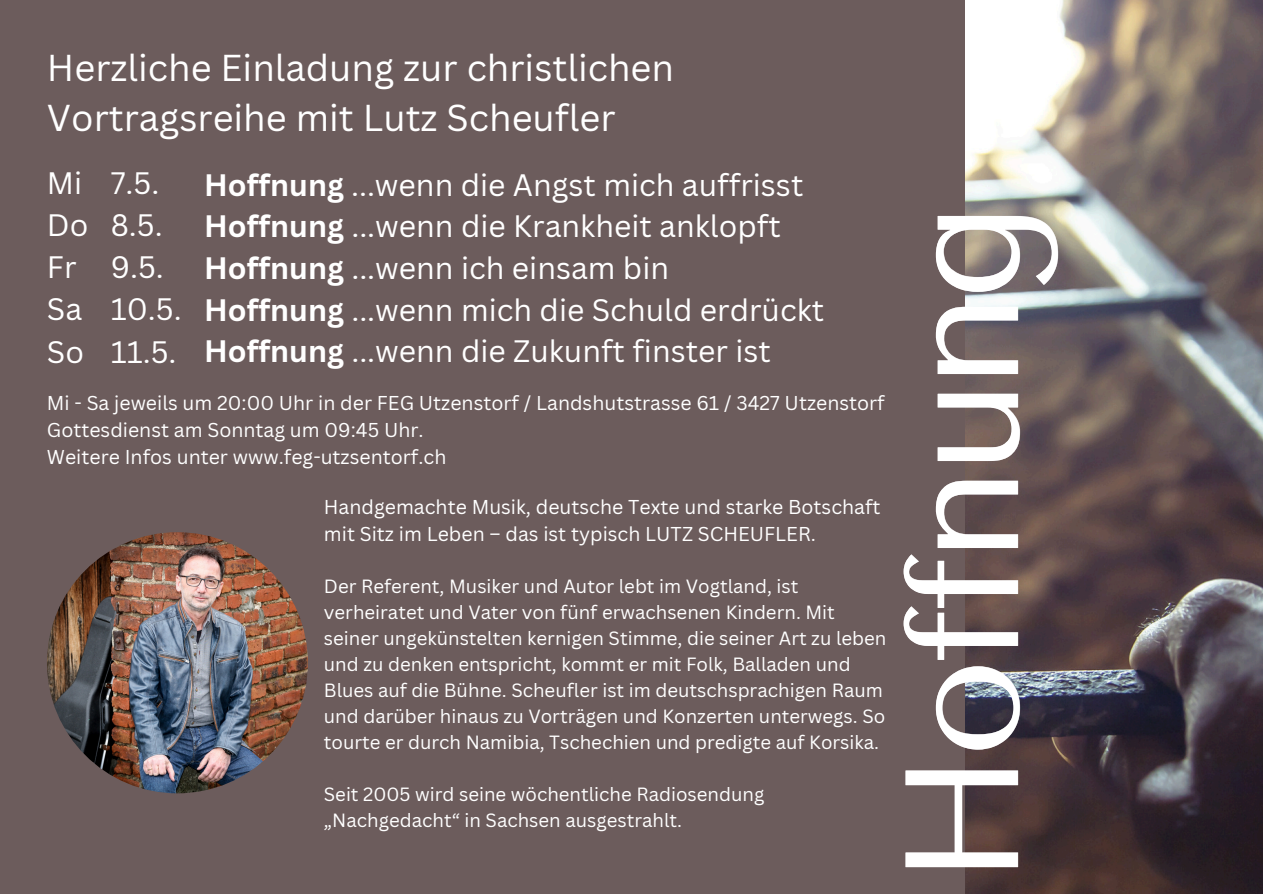
<style>
.page{position:relative;width:1263px;height:894px;background:#fff}
.page>*{position:absolute;margin:0;border:0;box-sizing:border-box;transform-origin:0 0}
.t1{font:160.65px "Tenor Sans";letter-spacing:-.04em;color:#fff}
.t2{font:36.45px/50.7px "Canva Sans";color:#fff}
.t3{font:30.15px/42.2px "Canva Sans";color:#fff}
.t4{font:19.5px/27px "Canva Sans";color:#fff}
.t5{font:18.6px/25.8px "Canva Sans";color:#fff}
.s1{font-weight:700}
</style>
<div class="page">
<div style="left:0;top:0;width:1263px;height:893px;background:#6c5c5c"></div>
<img style="left:966px;top:0;width:297px;height:893px">
<img style="left:47px;top:532px;width:261px;height:261px;border-radius:50%">
<h3 class="t2" style="left:47px;top:41px;width:629px">Herzliche Einladung zur christlichen<br>Vortragsreihe mit Lutz Scheufler</h3>
<h3 class="t3" style="left:47px;top:161px;width:43px">Mi<br>Do<br>Fr<br>Sa<br>So</h3>
<h1 class="t3" style="left:111px;top:161px;width:72px">7.5.<br>8.5.<br>9.5.<br>10.5.<br>11.5.</h1>
<p class="t4" style="left:47px;top:389px;width:839px">Mi - Sa jeweils um 20:00 Uhr in der FEG Utzenstorf / Landshutstrasse 61 / 3427 Utzenstorf</p>
<p class="t4" style="left:47px;top:416px;width:378px">Gottesdienst am Sonntag um 09:45 Uhr.</p>
<p class="t4" style="left:47px;top:443px;width:401px">Weitere Infos unter www.feg-utzsentorf.ch</p>
<p class="t4" style="left:324px;top:492px;width:558px">Handgemachte Musik, deutsche Texte und starke Botschaft mit Sitz im Leben – das ist typisch LUTZ SCHEUFLER.</p>
<p class="t5" style="left:324px;top:573px;width:564px">Der Referent, Musiker und Autor lebt im Vogtland, ist verheiratet und Vater von fünf erwachsenen Kindern. Mit seiner ungekünstelten kernigen Stimme, die seiner Art zu leben und zu denken entspricht, kommt er mit Folk, Balladen und Blues auf die Bühne. Scheufler ist im deutschsprachigen Raum und darüber hinaus zu Vorträgen und Konzerten unterwegs. So tourte er durch Namibia, Tschechien und predigte auf Korsika.</p>
<p class="t5" style="left:324px;top:780px;width:442px">Seit 2005 wird seine wöchentliche Radiosendung „Nachgedacht“ in Sachsen ausgestrahlt.</p>
<h2 class="t3" style="left:204px;top:163px;width:622px;line-height:41.7px"><span class="s1">Hoffnung</span> ...wenn die Angst mich auffrisst <span class="s1">Hoffnung</span> ...wenn die Krankheit anklopft <span class="s1">Hoffnung</span> ...wenn ich einsam bin<br><span class="s1">Hoffnung</span> ...wenn mich die Schuld erdrückt <span class="s1">Hoffnung</span> ...wenn die Zukunft finster ist</h2>
<h3 class="t1" style="left:870px;top:886px;width:684px;rotate:-90deg">Hoffnung</h3>
</div>
